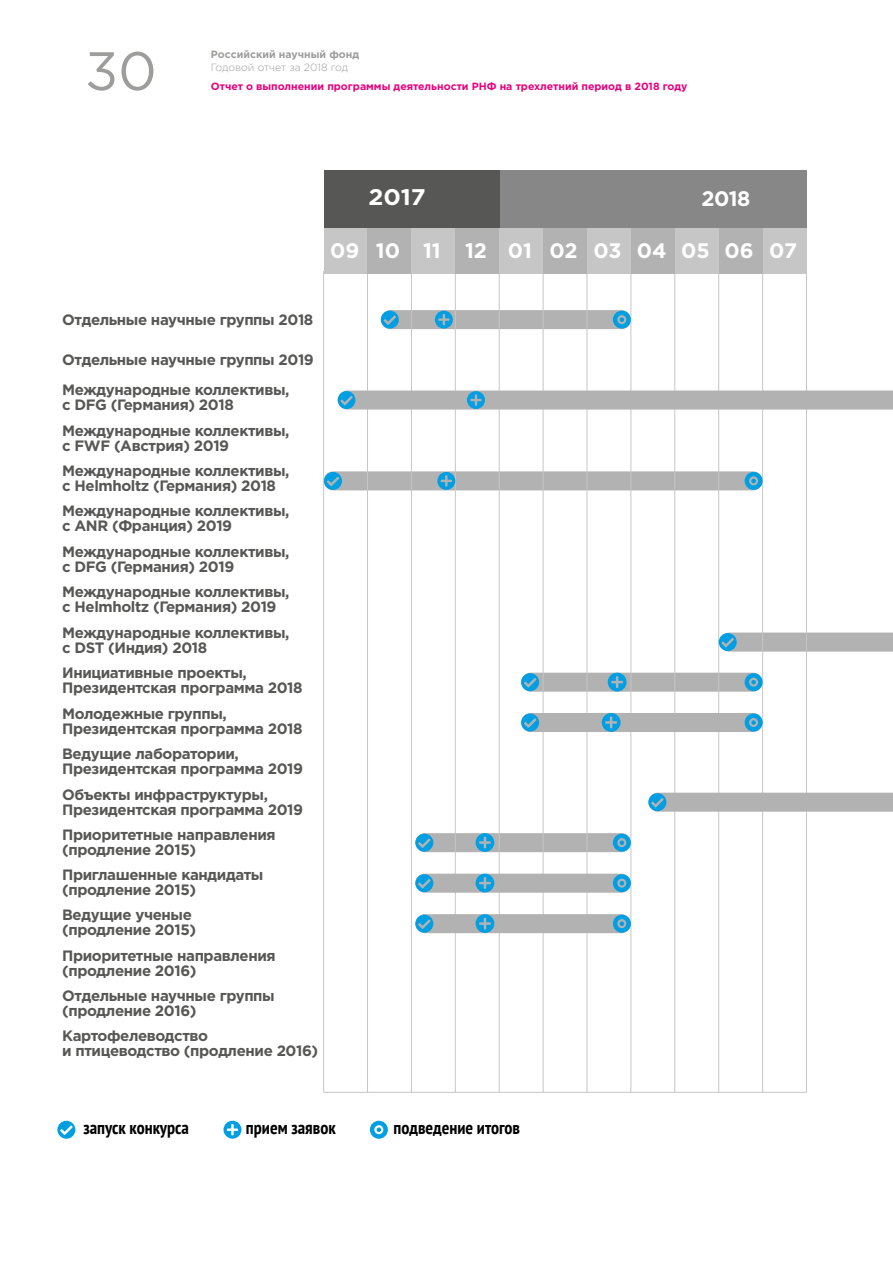
<style>
.page{position:relative;width:893px;height:1263px;background:#fff}
.page>*{position:absolute;margin:0;border:0;box-sizing:border-box;transform-origin:0 0}
.t1{font:54px "Gotham Pro";color:#9d9d9c}
.t2{font:700 22.65px "Gotham Pro";color:#fff;scale:1.06 1}
.t3{font:700 21px "Gotham Pro";letter-spacing:-.005em;color:#fff}
.t4{font:700 condensed 18px "PT Sans";color:#000}
.t5{font:700 15px/25.5px "Gotham Pro";letter-spacing:-.025em;color:#575756}
.t6{font:700 10.5px "Gotham Pro";color:#e6007d}
.t7{font:700 10.5px "Gotham Pro";color:#9d9d9c}
.t8{font:300 10.5px "Gotham Pro";color:#9d9d9c}
</style>
<div class="page">
<div style="left:381px;top:310px;width:250px;height:19px;background:#b3b2b2;border-radius:9px"></div>
<div style="left:324px;top:471px;width:439px;height:19px;background:#b3b2b2;border-radius:9px"></div>
<div style="left:521px;top:673px;width:242px;height:19px;background:#b3b2b2;border-radius:9px"></div>
<div style="left:415px;top:833px;width:216px;height:19px;background:#b3b2b2;border-radius:9px"></div>
<div style="left:499px;top:170px;width:307px;height:58px;background:#878787"></div>
<hr style="left:806px;top:271px;width:1px;height:821px;background:#c6c6c6">
<hr style="left:323px;top:271px;width:1px;height:821px;background:#c6c6c6">
<hr style="left:367px;top:271px;width:1px;height:821px;background:#c6c6c6">
<hr style="left:411px;top:271px;width:1px;height:821px;background:#c6c6c6">
<hr style="left:455px;top:271px;width:1px;height:821px;background:#c6c6c6">
<hr style="left:499px;top:271px;width:1px;height:821px;background:#c6c6c6">
<hr style="left:543px;top:271px;width:1px;height:821px;background:#c6c6c6">
<hr style="left:587px;top:271px;width:1px;height:821px;background:#c6c6c6">
<hr style="left:630px;top:271px;width:1px;height:821px;background:#c6c6c6">
<hr style="left:674px;top:271px;width:1px;height:821px;background:#c6c6c6">
<hr style="left:718px;top:271px;width:1px;height:821px;background:#c6c6c6">
<hr style="left:762px;top:271px;width:1px;height:821px;background:#c6c6c6">
<hr style="left:324px;top:1092px;width:482px;height:1px;background:#c6c6c6">
<div style="left:324px;top:170px;width:175px;height:58px;background:#575756"></div>
<div style="left:499px;top:228px;width:44px;height:45px;background:#c6c6c6"></div>
<div style="left:411px;top:228px;width:44px;height:45px;background:#c6c6c6"></div>
<div style="left:324px;top:228px;width:44px;height:45px;background:#c6c6c6"></div>
<div style="left:675px;top:228px;width:44px;height:45px;background:#c6c6c6"></div>
<div style="left:587px;top:228px;width:44px;height:45px;background:#c6c6c6"></div>
<div style="left:763px;top:228px;width:43px;height:45px;background:#c6c6c6"></div>
<div style="left:455px;top:228px;width:44px;height:45px;background:#b3b2b2"></div>
<div style="left:367px;top:228px;width:44px;height:45px;background:#b3b2b2"></div>
<div style="left:631px;top:228px;width:44px;height:45px;background:#b3b2b2"></div>
<div style="left:543px;top:228px;width:44px;height:45px;background:#b3b2b2"></div>
<div style="left:719px;top:228px;width:44px;height:45px;background:#b3b2b2"></div>
<svg style="left:57px;top:1121px;width:18px;height:18px"></svg>
<svg style="left:381px;top:311px;width:18px;height:18px"></svg>
<svg style="left:324px;top:472px;width:18px;height:18px"></svg>
<svg style="left:719px;top:633px;width:174px;height:19px;background:#aab3b7"></svg>
<svg style="left:521px;top:673px;width:18px;height:18px"></svg>
<svg style="left:415px;top:834px;width:18px;height:18px"></svg>
<svg style="left:223px;top:1121px;width:18px;height:18px"></svg>
<svg style="left:435px;top:311px;width:18px;height:18px"></svg>
<svg style="left:437px;top:472px;width:18px;height:18px"></svg>
<svg style="left:608px;top:673px;width:18px;height:18px"></svg>
<svg style="left:476px;top:833px;width:18px;height:19px"></svg>
<svg style="left:338px;top:391px;width:555px;height:19px;background:#adb3b5"></svg>
<svg style="left:613px;top:311px;width:18px;height:18px"></svg>
<svg style="left:745px;top:472px;width:18px;height:18px"></svg>
<svg style="left:370px;top:1121px;width:18px;height:18px"></svg>
<svg style="left:745px;top:673px;width:18px;height:18px"></svg>
<div style="left:521px;top:713px;width:242px;height:19px;background:#b3b2b2;border-radius:9px"></div>
<svg style="left:521px;top:713px;width:18px;height:18px"></svg>
<svg style="left:602px;top:713px;width:19px;height:19px"></svg>
<svg style="left:745px;top:713px;width:18px;height:18px"></svg>
<svg style="left:613px;top:834px;width:18px;height:18px"></svg>
<div style="left:415px;top:874px;width:216px;height:19px;background:#b3b2b2;border-radius:9px"></div>
<svg style="left:415px;top:874px;width:18px;height:18px"></svg>
<svg style="left:476px;top:874px;width:18px;height:18px"></svg>
<svg style="left:613px;top:874px;width:18px;height:18px"></svg>
<div style="left:415px;top:914px;width:216px;height:19px;background:#b3b2b2;border-radius:9px"></div>
<svg style="left:415px;top:915px;width:18px;height:18px"></svg>
<svg style="left:476px;top:914px;width:18px;height:19px"></svg>
<svg style="left:613px;top:915px;width:18px;height:18px"></svg>
<svg style="left:648px;top:793px;width:245px;height:19px;background:#acb3b6"></svg>
<h1 class="t1" style="left:85px;top:41px;width:73px">30</h1>
<p class="t7" style="left:211px;top:48px;width:150px">Российский научный фонд</p>
<p class="t8" style="left:211px;top:61px;width:139px">Годовой отчет за 2018 год</p>
<p class="t6" style="left:211px;top:81px;width:478px">Отчет о выполнении программы деятельности РНФ на трехлетний период в 2018 году</p>
<h2 class="t2" style="left:368px;top:184px;width:56px">2017</h2>
<h3 class="t3" style="left:702px;top:187px;width:50px">2018</h3>
<h3 class="t3" style="left:330px;top:238px;width:468px">09 10 11 12 01 02 03 04 05 06 07</h3>
<p class="t5" style="left:62px;top:306px;width:253px">Отдельные научные группы 2018</p>
<p class="t5" style="left:62px;top:345px;width:253px;line-height:30px">Отдельные научные группы 2019<br>Международные коллективы,</p>
<p class="t5" style="left:62px;top:392px;width:229px">с DFG (Германия) 2018<br>Международные коллективы,</p>
<p class="t5" style="left:62px;top:432px;width:229px">с FWF (Австрия) 2019<br>Международные коллективы,</p>
<p class="t5" style="left:62px;top:473px;width:229px;line-height:24.8px">с Helmholtz (Германия) 2018<br>Международные коллективы,</p>
<p class="t5" style="left:62px;top:513px;width:229px">с ANR (Франция) 2019<br>Международные коллективы,</p>
<p class="t5" style="left:62px;top:553px;width:229px">с DFG (Германия) 2019<br>Международные коллективы,</p>
<p class="t5" style="left:62px;top:594px;width:229px">с Helmholtz (Германия) 2019<br>Международные коллективы,</p>
<p class="t5" style="left:62px;top:634px;width:186px">с DST (Индия) 2018<br>Инициативные проекты,</p>
<p class="t5" style="left:62px;top:675px;width:242px">Президентская программа 2018<br>Молодежные группы,</p>
<p class="t5" style="left:62px;top:715px;width:242px">Президентская программа 2018<br>Ведущие лаборатории,</p>
<p class="t5" style="left:62px;top:756px;width:242px">Президентская программа 2019<br>Объекты инфраструктуры,</p>
<p class="t5" style="left:62px;top:796px;width:242px">Президентская программа 2019<br>Приоритетные направления</p>
<p class="t5" style="left:62px;top:837px;width:203px;line-height:24.8px">(продление 2015)<br>Приглашенные кандидаты</p>
<p class="t5" style="left:62px;top:876px;width:135px">(продление 2015)<br>Ведущие ученые</p>
<p class="t5" style="left:62px;top:917px;width:215px">(продление 2015)<br>Приоритетные направления</p>
<p class="t5" style="left:62px;top:957px;width:214px">(продление 2016)<br>Отдельные научные группы</p>
<p class="t5" style="left:62px;top:998px;width:148px;line-height:24.8px">(продление 2016)<br>Картофелеводство</p>
<p class="t5" style="left:62px;top:1038px;width:258px">и птицеводство (продление 2016)</p>
<p class="t4" style="left:83px;top:1116px;width:107px">запуск конкурса</p>
<p class="t4" style="left:246px;top:1116px;width:91px">прием заявок</p>
<p class="t4" style="left:393px;top:1116px;width:128px">подведение итогов</p>
</div>
